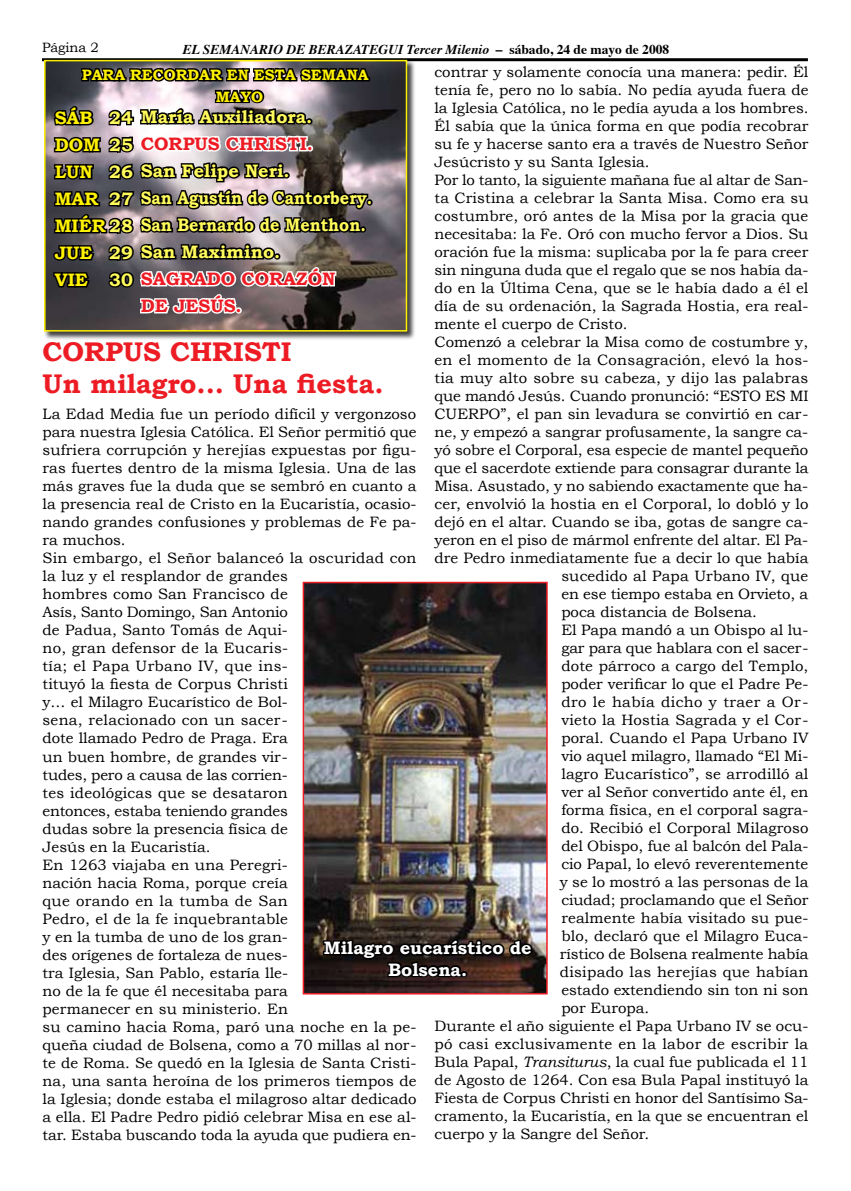
<style>
.page{position:relative;width:851px;height:1191px;background:#fff}
.page>*{position:absolute;margin:0;border:0;box-sizing:border-box;transform-origin:0 0}
.t1{font:700 27px/32.4px "Bookman Old Style";color:#ed1c24}
.t2{font:700 18px/26.7px "Bookman Old Style";color:#fffb5b}
.t3{font:700 18px/21.6px "Bookman Old Style";color:#fff;text-align:center}
.t4{font:700 18px "Bookman Old Style";color:#ed1c24}
.t5{font:700 18px/27px "Bookman Old Style";color:#fff200}
.t6{font:15px/18px "Bookman Old Style";color:#000}
.t7{font:15px "Bookman Old Style";letter-spacing:.02em;color:#000}
.t8{font:15px "Bookman Old Style";letter-spacing:.025em;color:#000}
.t9{font:700 15px "Bookman Old Style";color:#fff200}
.t10{font:italic 700 13.5px "Times";color:#000}
.t11{font:13.5px "Bookman Old Style";color:#000}
.s1{font-style:normal}
.s2{color:#fff200}
.s3{font-style:italic}
.s4{color:#ed1c24}
.s5{color:#fffb5b}
</style>
<div class="page">
<hr style="left:42px;top:58px;width:765px;height:3px;background:#000">
<div style="left:44px;top:59px;width:378px;height:287px;background:#000;opacity:.75"></div>
<img style="left:47px;top:63px;width:357px;height:265px">
<div style="left:44px;top:60px;width:363px;height:271px;border:2px solid #fff200"></div>
<svg style="left:51px;top:58px;width:324px;height:258px;background:#6a6466"></svg>
<img style="left:305px;top:585px;width:239px;height:406px">
<div style="left:302px;top:582px;width:245px;height:412px;border:2px solid #ed1c24"></div>
<svg style="left:321px;top:923px;width:214px;height:56px;background:#2c211b"></svg>
<p class="t11" style="left:42px;top:39px;width:58px">Página 2</p>
<p class="t10" style="left:183px;top:37px;width:488px">EL SEMANARIO DE BERAZATEGUI Tercer Milenio <span class="s1">– sábado, 24 de mayo de 2008</span></p>
<p class="t9" style="left:82px;top:66px;width:288px">PARA RECORDAR EN ESTA SEMANA</p>
<p class="t2" style="left:55px;top:104px;width:312px"><span class="s2">SÁB<br>DOM<br>LUN<br>MAR<br>MIÉR</span> 28 San Bernardo de Menthon.</p>
<p class="t5" style="left:55px;top:239px;width:39px">JUE<br>VIE</p>
<p class="t6" style="left:434px;top:63px;width:375px">contrar y solamente conocía una manera: pedir. Él</p>
<p class="t6" style="left:434px;top:81px;width:375px">tenía fe, pero no lo sabía. No pedía ayuda fuera de</p>
<p class="t6" style="left:434px;top:99px;width:375px">la Iglesia Católica, no le pedía ayuda a los hombres.</p>
<p class="t6" style="left:434px;top:117px;width:375px">Él sabía que la única forma en que podía recobrar</p>
<p class="t6" style="left:434px;top:135px;width:375px">su fe y hacerse santo era a través de Nuestro Señor</p>
<p class="t6" style="left:434px;top:153px;width:217px">Jesúcristo y su Santa Iglesia.</p>
<p class="t6" style="left:434px;top:171px;width:375px">Por lo tanto, la siguiente mañana fue al altar de San-</p>
<p class="t6" style="left:434px;top:189px;width:375px">ta Cristina a celebrar la Santa Misa. Como era su</p>
<p class="t6" style="left:434px;top:207px;width:375px">costumbre, oró antes de la Misa por la gracia que</p>
<p class="t6" style="left:434px;top:225px;width:375px">necesitaba: la Fe. Oró con mucho fervor a Dios. Su</p>
<p class="t6" style="left:434px;top:243px;width:375px">oración fue la misma: suplicaba por la fe para creer</p>
<p class="t6" style="left:434px;top:261px;width:375px">sin ninguna duda que el regalo que se nos había da-</p>
<p class="t6" style="left:434px;top:279px;width:375px">do en la Última Cena, que se le había dado a él el</p>
<p class="t6" style="left:434px;top:297px;width:375px">día de su ordenación, la Sagrada Hostia, era real-</p>
<p class="t6" style="left:434px;top:315px;width:194px">mente el cuerpo de Cristo.</p>
<p class="t6" style="left:434px;top:333px;width:375px">Comenzó a celebrar la Misa como de costumbre y,</p>
<p class="t7" style="left:434px;top:351px;width:375px">en el momento de la Consagración, elevó la hos-</p>
<p class="t7" style="left:434px;top:369px;width:375px">tia muy alto sobre su cabeza, y dijo las palabras</p>
<p class="t6" style="left:434px;top:387px;width:375px">que mandó Jesús. Cuando pronunció: “ESTO ES MI</p>
<p class="t6" style="left:434px;top:405px;width:375px">CUERPO”, el pan sin levadura se convirtió en car-</p>
<p class="t6" style="left:434px;top:423px;width:375px">ne, y empezó a sangrar profusamente, la sangre ca-</p>
<p class="t6" style="left:434px;top:441px;width:375px">yó sobre el Corporal, esa especie de mantel pequeño</p>
<p class="t6" style="left:434px;top:459px;width:375px">que el sacerdote extiende para consagrar durante la</p>
<p class="t6" style="left:434px;top:477px;width:375px">Misa. Asustado, y no sabiendo exactamente que ha-</p>
<p class="t6" style="left:434px;top:495px;width:375px">cer, envolvió la hostia en el Corporal, lo dobló y lo</p>
<p class="t6" style="left:434px;top:513px;width:375px">dejó en el altar. Cuando se iba, gotas de sangre ca-</p>
<p class="t6" style="left:434px;top:531px;width:375px">yeron en el piso de mármol enfrente del altar. El Pa-</p>
<p class="t6" style="left:434px;top:549px;width:375px">dre Pedro inmediatamente fue a decir lo que había</p>
<p class="t6" style="left:561px;top:567px;width:248px">sucedido al Papa Urbano IV, que</p>
<p class="t6" style="left:561px;top:585px;width:248px">en ese tiempo estaba en Orvieto, a</p>
<p class="t6" style="left:561px;top:603px;width:197px">poca distancia de Bolsena.</p>
<p class="t6" style="left:561px;top:621px;width:248px">El Papa mandó a un Obispo al lu-</p>
<p class="t6" style="left:561px;top:639px;width:248px">gar para que hablara con el sacer-</p>
<p class="t6" style="left:561px;top:657px;width:248px">dote párroco a cargo del Templo,</p>
<p class="t6" style="left:561px;top:675px;width:248px">poder verificar lo que el Padre Pe-</p>
<p class="t8" style="left:561px;top:693px;width:248px">dro le había dicho y traer a Or-</p>
<p class="t6" style="left:561px;top:711px;width:248px">vieto la Hostia Sagrada y el Cor-</p>
<p class="t6" style="left:561px;top:729px;width:249px">poral. Cuando el Papa Urbano IV</p>
<p class="t6" style="left:561px;top:747px;width:248px">vio aquel milagro, llamado “El Mi-</p>
<p class="t6" style="left:561px;top:765px;width:248px">lagro Eucarístico”, se arrodilló al</p>
<p class="t6" style="left:561px;top:783px;width:249px">ver al Señor convertido ante él, en</p>
<p class="t6" style="left:561px;top:801px;width:248px">forma física, en el corporal sagra-</p>
<p class="t6" style="left:561px;top:819px;width:248px">do. Recibió el Corporal Milagroso</p>
<p class="t6" style="left:561px;top:837px;width:249px">del Obispo, fue al balcón del Pala-</p>
<p class="t6" style="left:561px;top:855px;width:248px">cio Papal, lo elevó reverentemente</p>
<p class="t6" style="left:559px;top:873px;width:250px">y se lo mostró a las personas de la</p>
<p class="t6" style="left:561px;top:891px;width:248px">ciudad; proclamando que el Señor</p>
<p class="t6" style="left:561px;top:909px;width:248px">realmente había visitado su pue-</p>
<p class="t6" style="left:561px;top:927px;width:248px">blo, declaró que el Milagro Euca-</p>
<p class="t6" style="left:559px;top:945px;width:250px">rístico de Bolsena realmente había</p>
<p class="t7" style="left:559px;top:963px;width:250px">disipado las herejías que habían</p>
<p class="t6" style="left:561px;top:981px;width:248px">estado extendiendo sin ton ni son</p>
<p class="t6" style="left:561px;top:999px;width:90px">por Europa.</p>
<p class="t6" style="left:434px;top:1017px;width:375px">Durante el año siguiente el Papa Urbano IV se ocu-</p>
<p class="t8" style="left:434px;top:1035px;width:375px">pó casi exclusivamente en la labor de escribir la</p>
<p class="t6" style="left:434px;top:1053px;width:375px">Bula Papal, <span class="s3">Transiturus</span>, la cual fue publicada el 11</p>
<p class="t6" style="left:434px;top:1071px;width:375px">de Agosto de 1264. Con esa Bula Papal instituyó la</p>
<p class="t6" style="left:434px;top:1089px;width:375px">Fiesta de Corpus Christi en honor del Santísimo Sa-</p>
<p class="t6" style="left:434px;top:1107px;width:375px">cramento, la Eucaristía, en la que se encuentran el</p>
<p class="t6" style="left:434px;top:1125px;width:216px">cuerpo y la Sangre del Señor.</p>
<p class="t9" style="left:216px;top:87px;width:49px">MAYO</p>
<p class="t2" style="left:109px;top:103px;width:264px">24 María Auxiliadora.<br>25 <span class="s4">CORPUS CHRISTI.<br></span>26 San Felipe Neri.<br>27 San Agustín de Cantorbery.</p>
<p class="t2" style="left:109px;top:238px;width:172px">29 San Maximino.</p>
<p class="t4" style="left:109px;top:268px;width:228px"><span class="s5">30</span> SAGRADO CORAZÓN</p>
<p class="t4" style="left:141px;top:295px;width:102px">DE JESÚS.</p>
<h1 class="t1" style="left:43px;top:335px;width:342px">CORPUS CHRISTI<br>Un milagro... Una fiesta.</h1>
<p class="t6" style="left:43px;top:405px;width:375px">La Edad Media fue un período difícil y vergonzoso para nuestra Iglesia Católica. El Señor permitió que sufriera corrupción y herejías expuestas por figu&shy;ras fuertes dentro de la misma Iglesia. Una de las más graves fue la duda que se sembró en cuanto a la presencia real de Cristo en la Eucaristía, ocasio&shy;nando grandes confusiones y problemas de Fe pa&shy;ra muchos.<br>Sin embargo, el Señor balanceó la oscuridad con la luz y el resplandor de grandes<br>hombres como San Francisco de<br>Asís, Santo Domingo, San Antonio<br>de Padua, Santo Tomás de Aqui-<br>no, gran defensor de la Eucaris-<br>tía; el Papa Urbano IV, que ins-<br>tituyó la fiesta de Corpus Christi<br>y… el Milagro Eucarístico de Bol-<br>sena, relacionado con un sacer-<br>dote llamado Pedro de Praga. Era<br>un buen hombre, de grandes vir-<br>tudes, pero a causa de las corrien-<br>tes ideológicas que se desataron<br>entonces, estaba teniendo grandes<br>dudas sobre la presencia física de<br>Jesús en la Eucaristía.<br>En 1263 viajaba en una Peregri-<br>nación hacia Roma, porque creía<br>que orando en la tumba de San<br>Pedro, el de la fe inquebrantable<br>y en la tumba de uno de los gran-<br>des orígenes de fortaleza de nues-<br>tra Iglesia, San Pablo, estaría lle-<br>no de la fe que él necesitaba para<br>permanecer en su ministerio. En<br>su camino hacia Roma, paró una noche en la pe&shy;queña ciudad de Bolsena, como a 70 millas al nor&shy;te de Roma. Se quedó en la Iglesia de Santa Cristi&shy;na, una santa heroína de los primeros tiempos de la Iglesia; donde estaba el milagroso altar dedicado a ella. El Padre Pedro pidió celebrar Misa en ese al&shy;tar. Estaba buscando toda la ayuda que pudiera en-</p>
<p class="t3" style="left:324px;top:936px;width:209px">Milagro eucarístico de<br>Bolsena.</p>
</div>
